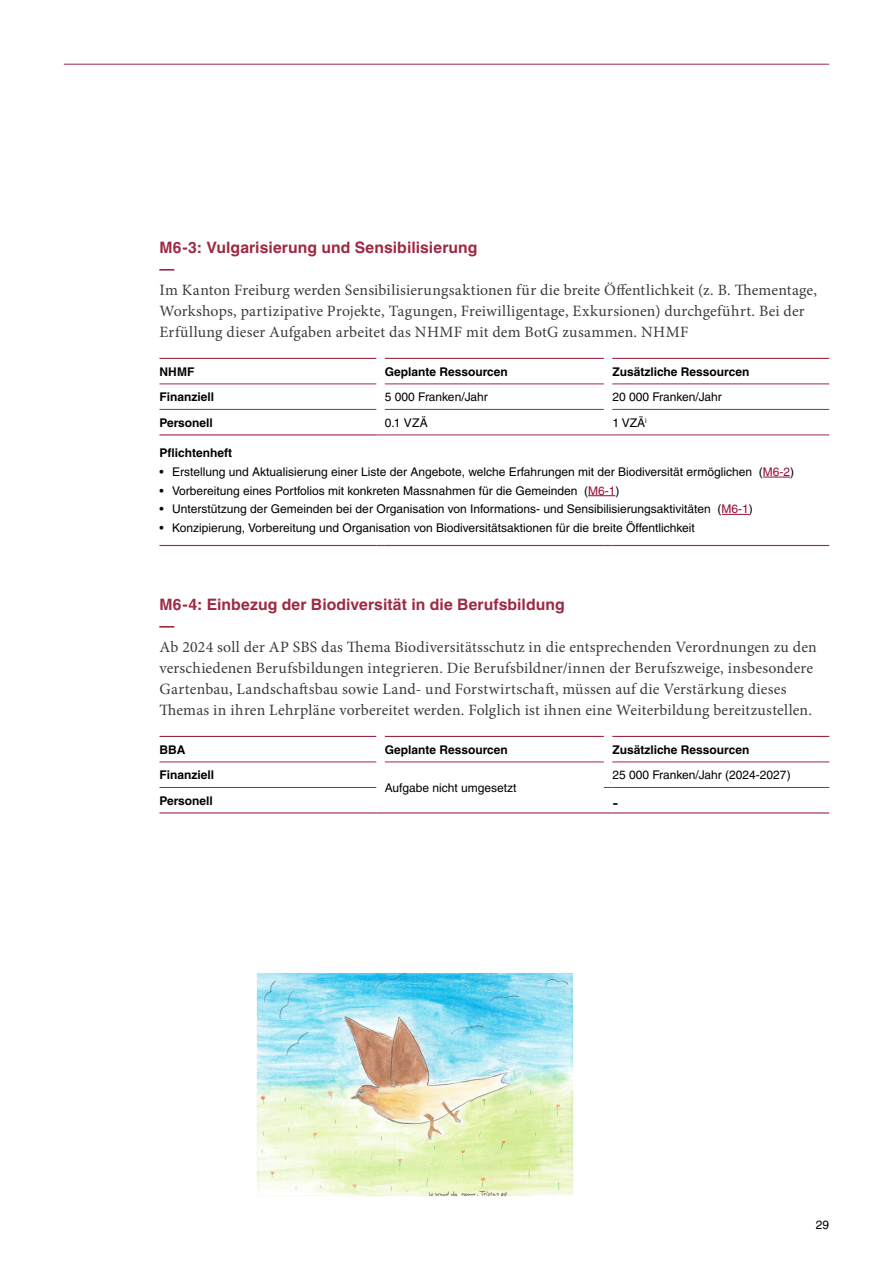
<style>
.page{position:relative;width:893px;height:1263px;background:#fff}
.page>*{position:absolute;margin:0;border:0;box-sizing:border-box;transform-origin:0 0}
.t1{font:18px "Helvetica LT Pro";color:#000}
.t2{font:15.75px/21px "Minion Pro";letter-spacing:.01em;color:#3c3c3b}
.t3{font:700 15.75px "Helvetica LT Pro";letter-spacing:.005em;color:#9e2943}
.t4{font:700 15px "Helvetica LT Pro";color:#9e2943}
.t5{font:12px "Helvetica LT Pro";color:#000}
.t6{font:700 12px "Helvetica LT Pro";color:#000}
.s1{color:#970d34}
</style>
<div class="page">
<hr style="left:64px;top:64px;width:765px;height:1px;background:#9e2943">
<hr style="left:159px;top:358px;width:217px;height:1px;background:#9e2943">
<hr style="left:385px;top:358px;width:219px;height:1px;background:#9e2943">
<hr style="left:612px;top:358px;width:217px;height:1px;background:#9e2943">
<hr style="left:159px;top:384px;width:217px;height:1px;background:#9e2943">
<hr style="left:385px;top:384px;width:219px;height:1px;background:#9e2943">
<hr style="left:612px;top:384px;width:217px;height:1px;background:#9e2943">
<hr style="left:159px;top:409px;width:217px;height:1px;background:#9e2943">
<hr style="left:612px;top:409px;width:217px;height:1px;background:#9e2943">
<hr style="left:385px;top:435px;width:219px;height:1px;background:#9e2943">
<hr style="left:612px;top:435px;width:217px;height:1px;background:#9e2943">
<hr style="left:159px;top:545px;width:217px;height:1px;background:#9e2943">
<hr style="left:385px;top:545px;width:219px;height:1px;background:#9e2943">
<hr style="left:612px;top:545px;width:217px;height:1px;background:#9e2943">
<hr style="left:385px;top:409px;width:219px;height:1px;background:#9e2943">
<hr style="left:159px;top:434px;width:217px;height:1px;background:#9e2943">
<svg style="left:763px;top:477px;width:27px;height:1px"></svg>
<svg style="left:588px;top:495px;width:27px;height:1px"></svg>
<svg style="left:722px;top:514px;width:27px;height:1px"></svg>
<hr style="left:159px;top:736px;width:217px;height:1px;background:#9e2943">
<hr style="left:385px;top:736px;width:219px;height:1px;background:#9e2943">
<hr style="left:612px;top:736px;width:217px;height:1px;background:#9e2943">
<hr style="left:159px;top:762px;width:217px;height:1px;background:#9e2943">
<hr style="left:385px;top:762px;width:219px;height:1px;background:#9e2943">
<hr style="left:612px;top:762px;width:217px;height:1px;background:#9e2943">
<hr style="left:159px;top:787px;width:217px;height:1px;background:#9e2943">
<hr style="left:612px;top:787px;width:217px;height:1px;background:#9e2943">
<hr style="left:159px;top:812px;width:217px;height:1px;background:#9e2943">
<hr style="left:612px;top:812px;width:217px;height:1px;background:#9e2943">
<hr style="left:385px;top:812px;width:219px;height:1px;background:#9e2943">
<img style="left:256px;top:972px;width:317px;height:225px">
<p class="t3" style="left:159px;top:238px;width:319px">M6-3: Vulgarisierung und Sensibilisierung</p>
<p class="t4" style="left:159px;top:259px;width:16px">—</p>
<p class="t2" style="left:159px;top:279px;width:659px">Im Kanton Freiburg werden Sensibilisierungsaktionen für die breite Öffentlichkeit (z. B. Thementage,<br>Workshops, partizipative Projekte, Tagungen, Freiwilligentage, Exkursionen) durchgeführt. Bei der<br>Erfüllung dieser Aufgaben arbeitet das NHMF mit dem BotG zusammen. NHMF</p>
<p class="t6" style="left:159px;top:364px;width:37px">NHMF</p>
<p class="t6" style="left:385px;top:364px;width:125px">Geplante Ressourcen</p>
<p class="t6" style="left:612px;top:364px;width:139px">Zusätzliche Ressourcen</p>
<p class="t6" style="left:159px;top:389px;width:56px">Finanziell</p>
<p class="t5" style="left:385px;top:390px;width:104px">5 000 Franken/Jahr</p>
<p class="t5" style="left:612px;top:390px;width:111px">20 000 Franken/Jahr</p>
<p class="t6" style="left:159px;top:415px;width:55px">Personell</p>
<p class="t5" style="left:385px;top:415px;width:45px">0.1 VZÄ</p>
<p class="t5" style="left:612px;top:415px;width:36px">1 VZÄ<sup>i</sup></p>
<p class="t6" style="left:159px;top:446px;width:74px">Pflichtenheft</p>
<p class="t5" style="left:159px;top:465px;width:636px">• Erstellung und Aktualisierung einer Liste der Angebote, welche Erfahrungen mit der Biodiversität ermöglichen (<span class="s1">M6-2</span>)</p>
<p class="t5" style="left:159px;top:483px;width:461px">• Vorbereitung eines Portfolios mit konkreten Massnahmen für die Gemeinden (<span class="s1">M6-1</span>)</p>
<p class="t5" style="left:159px;top:502px;width:595px">• Unterstützung der Gemeinden bei der Organisation von Informations- und Sensibilisierungsaktivitäten (<span class="s1">M6-1</span>)</p>
<p class="t5" style="left:159px;top:521px;width:537px">• Konzipierung, Vorbereitung und Organisation von Biodiversitätsaktionen für die breite Öffentlichkeit</p>
<p class="t3" style="left:159px;top:595px;width:407px">M6-4: Einbezug der Biodiversität in die Berufsbildung</p>
<p class="t4" style="left:159px;top:616px;width:16px">—</p>
<p class="t2" style="left:159px;top:636px;width:659px">Ab 2024 soll der AP SBS das Thema Biodiversitätsschutz in die entsprechenden Verordnungen zu den verschiedenen Berufsbildungen integrieren. Die Berufsbildner/innen der Berufszweige, insbesondere Gartenbau, Landschaftsbau sowie Land- und Forstwirtschaft, müssen auf die Verstärkung dieses Themas in ihren Lehrpläne vorbereitet werden. Folglich ist ihnen eine Weiterbildung bereitzustellen.</p>
<p class="t6" style="left:159px;top:742px;width:27px">BBA</p>
<p class="t6" style="left:385px;top:742px;width:125px">Geplante Ressourcen</p>
<p class="t6" style="left:612px;top:742px;width:139px">Zusätzliche Ressourcen</p>
<p class="t6" style="left:159px;top:767px;width:56px">Finanziell</p>
<p class="t5" style="left:385px;top:780px;width:133px">Aufgabe nicht umgesetzt</p>
<p class="t5" style="left:612px;top:768px;width:180px">25 000 Franken/Jahr (2024-2027)</p>
<p class="t6" style="left:159px;top:793px;width:55px">Personell</p>
<p class="t1" style="left:612px;top:792px;width:7px">-</p>
<p class="t5" style="left:816px;top:1218px;width:15px">29</p>
</div>
